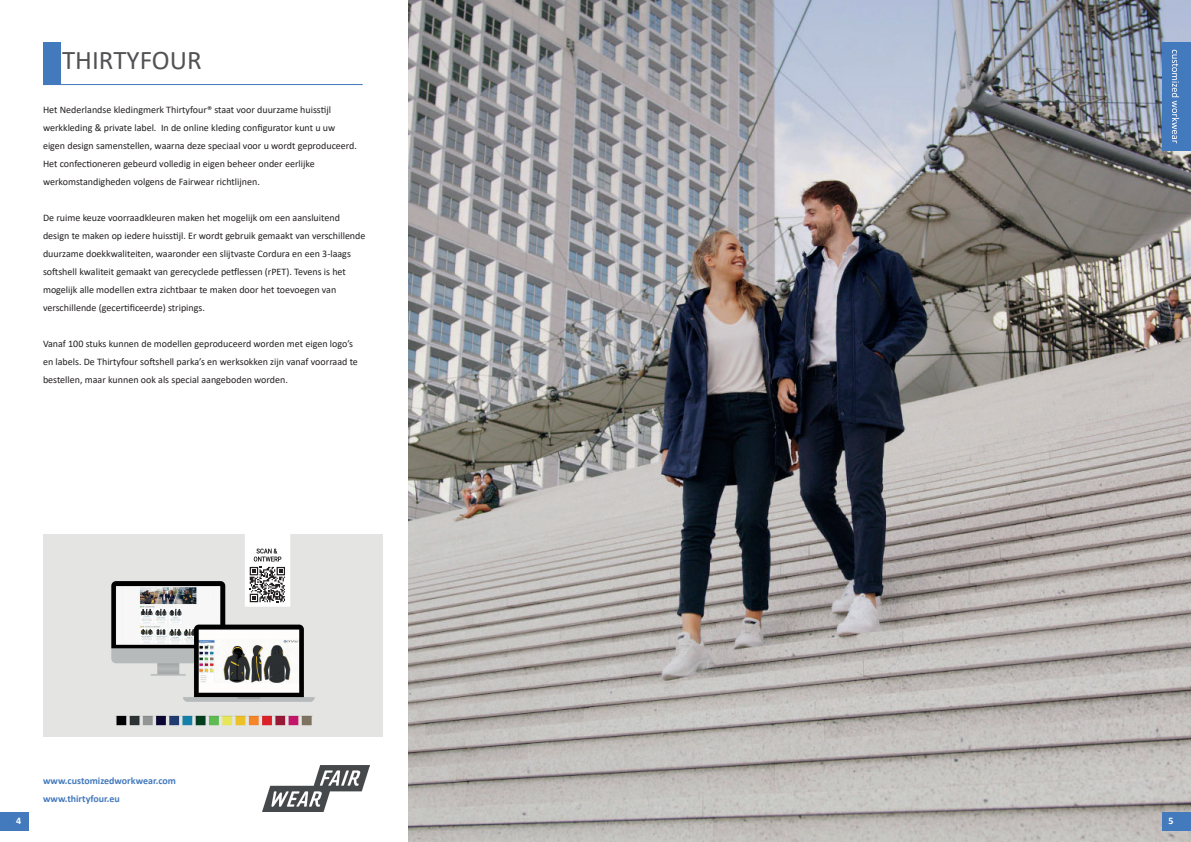
<style>
.page{position:relative;width:1191px;height:842px;background:#fff}
.page>*{position:absolute;margin:0;border:0;box-sizing:border-box;transform-origin:0 0}
.t1{font:27px "Calibri";color:#525254}
.t2{font:10px/18px "Calibri";color:#231f20}
.t3{font:700 10px/18px "Calibri";color:#4379bd}
.t4{font:700 10px "Calibri";color:#fff}
</style>
<div class="page">
<img style="left:408px;top:0;width:783px;height:842px">
<div style="left:1162px;top:43px;width:29px;height:108px;background:#4379bd"></div>
<svg style="left:1171px;top:50px;width:8px;height:93px"></svg>
<div style="left:1162px;top:813px;width:29px;height:18px;background:#4379bd"></div>
<div style="left:0;top:813px;width:29px;height:18px;background:#4379bd"></div>
<div style="left:43px;top:43px;width:17px;height:42px;background:#4379bd"></div>
<hr style="left:43px;top:84px;width:320px;height:1px;background:#4379bd">
<img style="left:263px;top:765px;width:106px;height:46px">
<img style="left:43px;top:534px;width:340px;height:203px">
<svg style="left:250px;top:567px;width:35px;height:35px"></svg>
<h1 class="t1" style="left:62px;top:41px;width:141px">THIRTYFOUR</h1>
<p class="t2" style="left:43px;top:101px;width:315px">Het Nederlandse kledingmerk Thirtyfour® staat voor duurzame huisstijl werkkleding &amp; private label. In de online kleding configurator kunt u uw eigen design samenstellen, waarna deze speciaal voor u wordt geproduceerd.<br>Het confectioneren gebeurd volledig in eigen beheer onder eerlijke werkomstandigheden volgens de Fairwear richtlijnen.</p>
<p class="t2" style="left:43px;top:209px;width:324px">De ruime keuze voorraadkleuren maken het mogelijk om een aansluitend design te maken op iedere huisstijl. Er wordt gebruik gemaakt van verschillende duurzame doekkwaliteiten, waaronder een slijtvaste Cordura en een 3-laags softshell kwaliteit gemaakt van gerecyclede petflessen (rPET). Tevens is het mogelijk alle modellen extra zichtbaar te maken door het toevoegen van verschillende (gecertificeerde) stripings.</p>
<p class="t2" style="left:43px;top:335px;width:316px">Vanaf 100 stuks kunnen de modellen geproduceerd worden met eigen logo’s en labels. De Thirtyfour softshell parka’s en werksokken zijn vanaf voorraad te bestellen, maar kunnen ook als special aangeboden worden.</p>
<p class="t3" style="left:43px;top:771px;width:134px">www.customizedworkwear.com www.thirtyfour.eu</p>
<p class="t4" style="left:16px;top:813px;width:7px">4</p>
<p class="t4" style="left:1168px;top:813px;width:7px">5</p>
</div>
